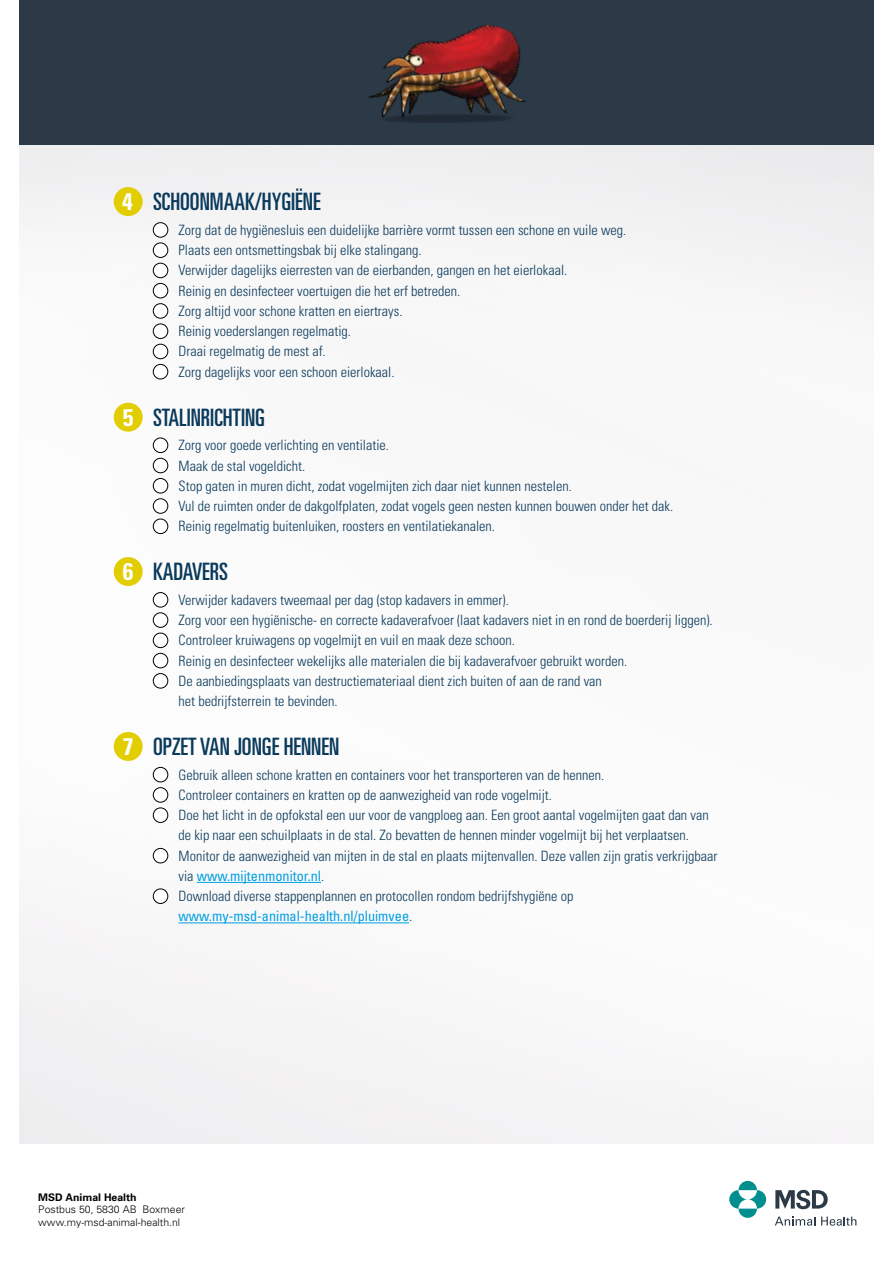
<style>
.page{position:relative;width:893px;height:1263px;background:#fff}
.page>*{position:absolute;margin:0;border:0;box-sizing:border-box;transform-origin:0 0}
.t1{font:ultra-condensed 24px "Univers";color:#0a3a5b}
.t2{font:700 condensed 24px "Univers";color:#fff}
.t3{font:300 condensed 14.25px/20.2px "Univers";color:#0a3a5b}
.t4{font:300 10.5px/12.6px "Univers";color:#000}
.t5{font:700 10.5px "Univers";color:#000}
.s1{font-weight:400;color:#009fe3}
</style>
<div class="page">
<img style="left:19px;top:145px;width:855px;height:999px">
<svg style="left:729px;top:1181px;width:37px;height:37px"></svg>
<svg style="left:775px;top:1190px;width:53px;height:19px"></svg>
<svg style="left:821px;top:1216px;width:35px;height:10px"></svg>
<svg style="left:775px;top:1216px;width:40px;height:10px"></svg>
<hr style="left:197px;top:882px;width:124px;height:1px;background:#009fe3">
<hr style="left:179px;top:922px;width:230px;height:1px;background:#009fe3">
<div style="left:153px;top:223px;width:15px;height:14px;background:#fff;border-radius:50%"></div>
<div style="left:153px;top:222px;width:15px;height:15px;border:1px solid #000;border-radius:50%"></div>
<div style="left:153px;top:243px;width:15px;height:14px;background:#fff;border-radius:50%"></div>
<div style="left:153px;top:243px;width:15px;height:15px;border:1px solid #000;border-radius:50%"></div>
<div style="left:153px;top:263px;width:15px;height:15px;background:#fff;border-radius:50%"></div>
<div style="left:153px;top:263px;width:15px;height:15px;border:1px solid #000;border-radius:50%"></div>
<div style="left:153px;top:283px;width:15px;height:15px;background:#fff;border-radius:50%"></div>
<div style="left:153px;top:283px;width:15px;height:15px;border:1px solid #000;border-radius:50%"></div>
<div style="left:153px;top:304px;width:15px;height:14px;background:#fff;border-radius:50%"></div>
<div style="left:153px;top:303px;width:15px;height:15px;border:1px solid #000;border-radius:50%"></div>
<div style="left:153px;top:324px;width:15px;height:14px;background:#fff;border-radius:50%"></div>
<div style="left:153px;top:324px;width:15px;height:15px;border:1px solid #000;border-radius:50%"></div>
<div style="left:153px;top:344px;width:15px;height:15px;background:#fff;border-radius:50%"></div>
<div style="left:153px;top:344px;width:15px;height:15px;border:1px solid #000;border-radius:50%"></div>
<div style="left:153px;top:364px;width:15px;height:15px;background:#fff;border-radius:50%"></div>
<div style="left:153px;top:364px;width:15px;height:15px;border:1px solid #000;border-radius:50%"></div>
<div style="left:153px;top:438px;width:15px;height:14px;background:#fff;border-radius:50%"></div>
<div style="left:153px;top:438px;width:15px;height:15px;border:1px solid #000;border-radius:50%"></div>
<div style="left:153px;top:458px;width:15px;height:15px;background:#fff;border-radius:50%"></div>
<div style="left:153px;top:458px;width:15px;height:15px;border:1px solid #000;border-radius:50%"></div>
<div style="left:153px;top:478px;width:15px;height:15px;background:#fff;border-radius:50%"></div>
<div style="left:153px;top:478px;width:15px;height:15px;border:1px solid #000;border-radius:50%"></div>
<div style="left:153px;top:499px;width:15px;height:14px;background:#fff;border-radius:50%"></div>
<div style="left:153px;top:499px;width:15px;height:14px;border:1px solid #000;border-radius:50%"></div>
<div style="left:153px;top:519px;width:15px;height:14px;background:#fff;border-radius:50%"></div>
<div style="left:153px;top:519px;width:15px;height:15px;border:1px solid #000;border-radius:50%"></div>
<div style="left:153px;top:592px;width:15px;height:15px;background:#fff;border-radius:50%"></div>
<div style="left:153px;top:592px;width:15px;height:15px;border:1px solid #000;border-radius:50%"></div>
<div style="left:153px;top:613px;width:15px;height:14px;background:#fff;border-radius:50%"></div>
<div style="left:153px;top:613px;width:15px;height:14px;border:1px solid #000;border-radius:50%"></div>
<div style="left:153px;top:633px;width:15px;height:15px;background:#fff;border-radius:50%"></div>
<div style="left:153px;top:633px;width:15px;height:15px;border:1px solid #000;border-radius:50%"></div>
<div style="left:153px;top:653px;width:15px;height:15px;background:#fff;border-radius:50%"></div>
<div style="left:153px;top:653px;width:15px;height:15px;border:1px solid #000;border-radius:50%"></div>
<div style="left:153px;top:673px;width:15px;height:15px;background:#fff;border-radius:50%"></div>
<div style="left:153px;top:673px;width:15px;height:15px;border:1px solid #000;border-radius:50%"></div>
<div style="left:153px;top:767px;width:15px;height:15px;background:#fff;border-radius:50%"></div>
<div style="left:153px;top:767px;width:15px;height:15px;border:1px solid #000;border-radius:50%"></div>
<div style="left:153px;top:788px;width:15px;height:14px;background:#fff;border-radius:50%"></div>
<div style="left:153px;top:787px;width:15px;height:15px;border:1px solid #000;border-radius:50%"></div>
<div style="left:153px;top:808px;width:15px;height:14px;background:#fff;border-radius:50%"></div>
<div style="left:153px;top:808px;width:15px;height:15px;border:1px solid #000;border-radius:50%"></div>
<div style="left:153px;top:848px;width:15px;height:15px;background:#fff;border-radius:50%"></div>
<div style="left:153px;top:848px;width:15px;height:15px;border:1px solid #000;border-radius:50%"></div>
<div style="left:153px;top:889px;width:15px;height:14px;background:#fff;border-radius:50%"></div>
<div style="left:153px;top:889px;width:15px;height:15px;border:1px solid #000;border-radius:50%"></div>
<div style="left:114px;top:187px;width:29px;height:29px;background:#e2cd00;border-radius:50%"></div>
<div style="left:114px;top:403px;width:29px;height:29px;background:#e2cd00;border-radius:50%"></div>
<div style="left:114px;top:557px;width:29px;height:29px;background:#e2cd00;border-radius:50%"></div>
<div style="left:114px;top:732px;width:29px;height:29px;background:#e2cd00;border-radius:50%"></div>
<div style="left:19px;top:0;width:855px;height:145px;background:#2c3947"></div>
<img style="left:368px;top:25px;width:158px;height:98px">
<h1 class="t2" style="left:122px;top:187px;width:12px">4</h1>
<h1 class="t2" style="left:123px;top:403px;width:12px">5</h1>
<h1 class="t2" style="left:123px;top:557px;width:12px">6</h1>
<h1 class="t2" style="left:123px;top:732px;width:12px">7</h1>
<h1 class="t1" style="left:153px;top:188px;width:169px">SCHOONMAAK/HYGIËNE</h1>
<p class="t3" style="left:179px;top:220px;width:449px">Zorg dat de hygiënesluis een duidelijke barrière vormt tussen een schone en vuile weg.<br>Plaats een ontsmettingsbak bij elke stalingang.<br>Verwijder dagelijks eierresten van de eierbanden, gangen en het eierlokaal.<br>Reinig en desinfecteer voertuigen die het erf betreden.<br>Zorg altijd voor schone kratten en eiertrays.<br>Reinig voederslangen regelmatig.<br>Draai regelmatig de mest af.<br>Zorg dagelijks voor een schoon eierlokaal.</p>
<h1 class="t1" style="left:153px;top:404px;width:113px">STALINRICHTING</h1>
<p class="t3" style="left:179px;top:435px;width:496px">Zorg voor goede verlichting en ventilatie.<br>Maak de stal vogeldicht.<br>Stop gaten in muren dicht, zodat vogelmijten zich daar niet kunnen nestelen.<br>Vul de ruimten onder de dakgolfplaten, zodat vogels geen nesten kunnen bouwen onder het dak.<br>Reinig regelmatig buitenluiken, roosters en ventilatiekanalen.</p>
<h1 class="t1" style="left:153px;top:558px;width:76px">KADAVERS</h1>
<p class="t3" style="left:179px;top:590px;width:536px">Verwijder kadavers tweemaal per dag (stop kadavers in emmer).<br>Zorg voor een hygiënische- en correcte kadaverafvoer (laat kadavers niet in en rond de boerderij liggen).<br>Controleer kruiwagens op vogelmijt en vuil en maak deze schoon.<br>Reinig en desinfecteer wekelijks alle materialen die bij kadaverafvoer gebruikt worden.<br>De aanbiedingsplaats van destructiemateriaal dient zich buiten of aan de rand van<br>het bedrijfsterrein te bevinden.</p>
<h1 class="t1" style="left:153px;top:733px;width:188px">OPZET VAN JONGE HENNEN</h1>
<p class="t3" style="left:179px;top:764px;width:540px">Gebruik alleen schone kratten en containers voor het transporteren van de hennen.<br>Controleer containers en kratten op de aanwezigheid van rode vogelmijt.<br>Doe het licht in de opfokstal een uur voor de vangploeg aan. Een groot aantal vogelmijten gaat dan van de kip naar een schuilplaats in de stal. Zo bevatten de hennen minder vogelmijt bij het verplaatsen.<br>Monitor de aanwezigheid van mijten in de stal en plaats mijtenvallen. Deze vallen zijn gratis verkrijgbaar via <span class="s1">www.mijtenmonitor.nl</span>.<br>Download diverse stappenplannen en protocollen rondom bedrijfshygiëne op <span class="s1">www.my-msd-animal-health.nl/pluimvee</span>.</p>
<p class="t5" style="left:38px;top:1190px;width:100px">MSD Animal Health</p>
<p class="t4" style="left:38px;top:1203px;width:148px">Postbus 50, 5830 AB Boxmeer www.my-msd-animal-health.nl</p>
</div>
